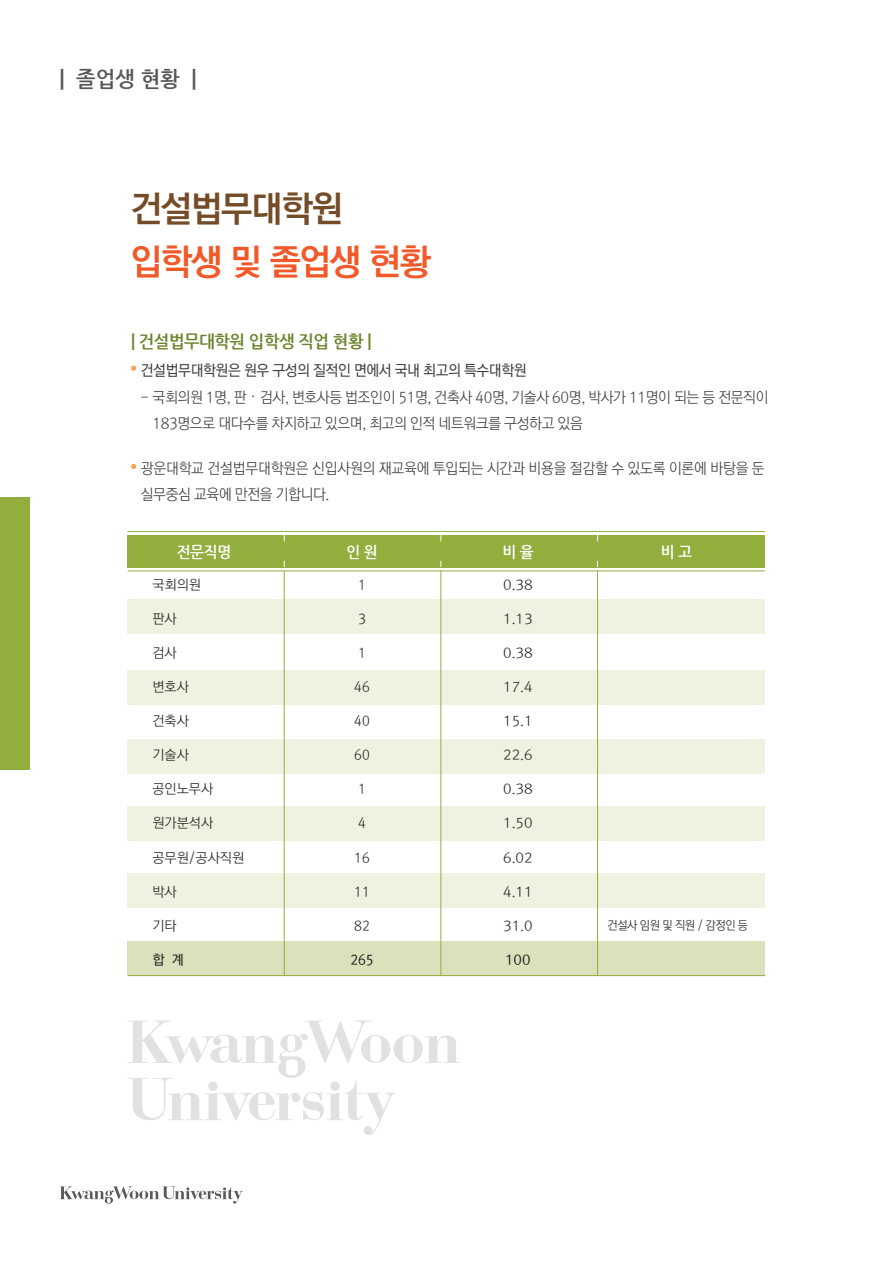
<style>
.page{position:relative;width:893px;height:1263px;background:#fff}
.page>*{position:absolute;margin:0;border:0;box-sizing:border-box;transform-origin:0 0}
.t1{font:700 36px "Ko Pub Dotum";letter-spacing:-.035em;color:#f15929}
.t2{font:700 36px "Ko Pub Dotum";letter-spacing:-.035em;color:#744c27}
.t3{font:700 21.9px "Nanum Gothic";color:#57585a;scale:.95 1}
.t4{font:700 17.4px "Nanum Gothic";letter-spacing:-.025em;color:#6a832b;scale:.95 1}
.t5{font:700 15.6px "Nanum Gothic";color:#fff;scale:.95 1}
.t6{font:15px/25.5px "Rix Go L";letter-spacing:-.025em;color:#3e3e3f;scale:.95 1}
.t7{font:15px "Rix Go M";letter-spacing:-.025em;color:#3e3e3f;scale:.95 1}
.t8{font:13.5px "Rix Go L";color:#231f20;scale:1.04 1}
.t9{font:13.5px "Rix Go L";color:#231f20}
.t10{font:13.5px "Rix Go L";color:#231f20;scale:.95 1}
.t11{font:13.5px "Rix Go M";color:#231f20;scale:.95 1}
.t12{font:13.5px "Rix Go M";color:#231f20;scale:1.04 1}
.t13{font:13.5px "Rix Go M";color:#231f20}
.t14{font:12px "Rix Go L";letter-spacing:-.03em;color:#231f20;scale:.95 1}
.s1{font-family:"Adobe Myungjo Std";font-weight:500}
</style>
<div class="page">
<div style="left:0;top:497px;width:30px;height:273px;background:#92ae3d"></div>
<svg style="left:60px;top:1186px;width:183px;height:18px"></svg>
<svg style="left:131px;top:366px;width:5px;height:5px"></svg>
<svg style="left:131px;top:464px;width:5px;height:5px"></svg>
<svg style="left:128px;top:1020px;width:332px;height:115px"></svg>
<div style="left:128px;top:535px;width:637px;height:32px;background:#92ae3d"></div>
<hr style="left:128px;top:571px;width:637px;height:1px;background:#92ae3d">
<div style="left:128px;top:600px;width:637px;height:34px;background:#eff2e1"></div>
<div style="left:128px;top:670px;width:637px;height:34px;background:#eff2e1"></div>
<div style="left:128px;top:739px;width:637px;height:34px;background:#eff2e1"></div>
<div style="left:128px;top:807px;width:637px;height:34px;background:#eff2e1"></div>
<div style="left:128px;top:874px;width:637px;height:34px;background:#eff2e1"></div>
<div style="left:128px;top:941px;width:637px;height:34px;background:#dbe1bc"></div>
<hr style="left:128px;top:531px;width:637px;height:1px;background:#92ae3d">
<hr style="left:128px;top:975px;width:637px;height:1px;background:#92ae3d">
<hr style="left:284px;top:571px;width:1px;height:404px;background:#92ae3d">
<hr style="left:441px;top:571px;width:1px;height:404px;background:#92ae3d">
<hr style="left:597px;top:571px;width:1px;height:404px;background:#92ae3d">
<h2 class="t3" style="left:60px;top:68px;width:146px">| 졸업생 현황 |</h2>
<h1 class="t2" style="left:131px;top:191px;width:214px">건설법무대학원</h1>
<h1 class="t1" style="left:131px;top:244px;width:301px">입학생 및 졸업생 현황</h1>
<p class="t4" style="left:131px;top:333px;width:254px">| 건설법무대학원 입학생 직업 현황 |</p>
<p class="t7" style="left:141px;top:361px;width:408px">건설법무대학원은 원우 구성의 질적인 면에서 국내 최고의 특수대학원</p>
<p class="t6" style="left:153px;top:385px;width:650px;text-indent:-12px">- 국회의원 1명, 판<span class="s1">·</span>검사, 변호사등 법조인이 51명, 건축사 40명, 기술사 60명, 박사가 11명이 되는 등 전문직이<br>183명으로 대다수를 차지하고 있으며, 최고의 인적 네트워크를 구성하고 있음</p>
<p class="t6" style="left:141px;top:456px;width:658px">광운대학교 건설법무대학원은 신입사원의 재교육에 투입되는 시간과 비용을 절감할 수 있도록 이론에 바탕을 둔 실무중심 교육에 만전을 기합니다.</p>
<p class="t5" style="left:177px;top:544px;width:59px">전문직명</p>
<p class="t5" style="left:347px;top:544px;width:34px">인 원</p>
<p class="t5" style="left:502px;top:544px;width:34px">비 율</p>
<p class="t5" style="left:661px;top:544px;width:34px">비 고</p>
<p class="t9" style="left:152px;top:577px;width:50px">국회의원</p>
<p class="t9" style="left:152px;top:611px;width:26px">판사</p>
<p class="t9" style="left:152px;top:645px;width:26px">검사</p>
<p class="t9" style="left:152px;top:679px;width:38px">변호사</p>
<p class="t9" style="left:152px;top:713px;width:38px">건축사</p>
<p class="t9" style="left:152px;top:747px;width:38px">기술사</p>
<p class="t9" style="left:152px;top:781px;width:62px">공인노무사</p>
<p class="t9" style="left:152px;top:815px;width:62px">원가분석사</p>
<p class="t9" style="left:152px;top:849px;width:93px">공무원/공사직원</p>
<p class="t9" style="left:152px;top:883px;width:26px">박사</p>
<p class="t9" style="left:152px;top:917px;width:26px">기타</p>
<p class="t13" style="left:152px;top:951px;width:33px">합 계</p>
<p class="t8" style="left:503px;top:577px;width:30px">0.38</p>
<p class="t8" style="left:503px;top:611px;width:30px">1.13</p>
<p class="t8" style="left:503px;top:645px;width:30px">0.38</p>
<p class="t8" style="left:503px;top:679px;width:30px">17.4</p>
<p class="t8" style="left:503px;top:713px;width:30px">15.1</p>
<p class="t8" style="left:503px;top:747px;width:30px">22.6</p>
<p class="t8" style="left:503px;top:781px;width:30px">0.38</p>
<p class="t8" style="left:503px;top:815px;width:30px">1.50</p>
<p class="t8" style="left:503px;top:849px;width:30px">6.02</p>
<p class="t8" style="left:503px;top:883px;width:30px">4.11</p>
<p class="t8" style="left:503px;top:917px;width:30px">31.0</p>
<p class="t12" style="left:505px;top:951px;width:26px">100</p>
<p class="t10" style="left:358px;top:577px;width:10px">1</p>
<p class="t10" style="left:358px;top:611px;width:10px">3</p>
<p class="t10" style="left:358px;top:645px;width:10px">1</p>
<p class="t10" style="left:354px;top:679px;width:18px">46</p>
<p class="t10" style="left:354px;top:713px;width:18px">40</p>
<p class="t10" style="left:354px;top:747px;width:18px">60</p>
<p class="t10" style="left:358px;top:781px;width:10px">1</p>
<p class="t10" style="left:358px;top:815px;width:10px">4</p>
<p class="t10" style="left:354px;top:849px;width:18px">16</p>
<p class="t10" style="left:354px;top:883px;width:18px">11</p>
<p class="t10" style="left:354px;top:917px;width:18px">82</p>
<p class="t11" style="left:350px;top:951px;width:26px">265</p>
<p class="t14" style="left:607px;top:918px;width:150px">건설사 임원 및 직원 / 감정인 등</p>
</div>
